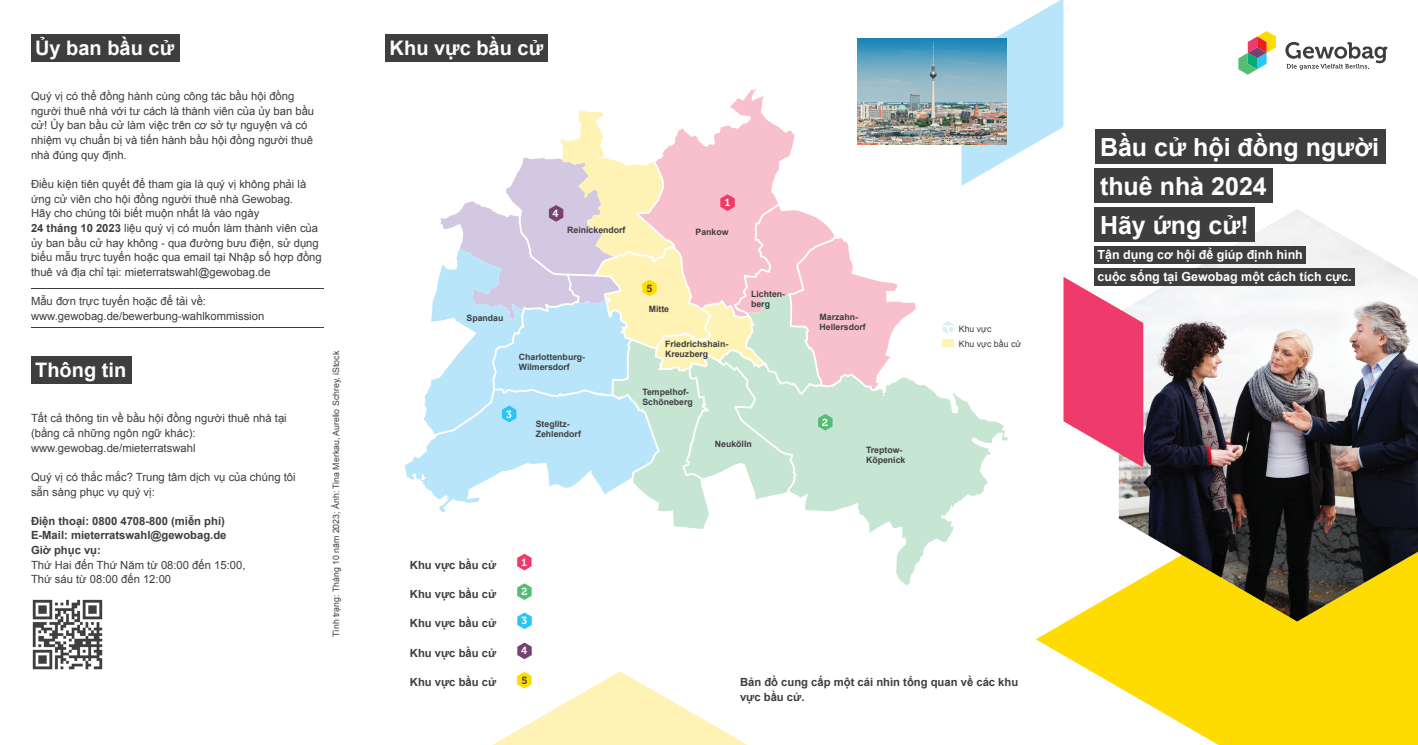
<style>
.page{position:relative;width:1418px;height:745px;background:#fff}
.page>*{position:absolute;margin:0;border:0;box-sizing:border-box;transform-origin:0 0}
.t1{font:700 25px/38.9px "Arial";color:#fff}
.t2{font:700 20px "Arial";color:#fff}
.t3{font:700 12.5px/21.8px "Arial";color:#fff}
.t4{font:11.25px/14.6px "Arial";color:#3e3e3f}
.t5{font:700 11.25px/14.6px "Arial";color:#3e3e3f}
.t6{font:10.25px "Museo 700";color:#fff}
.t7{font:10.25px "Museo 700";color:#3e3e3f}
.t8{font:700 8.75px/10px "Arial";color:#3e3e3f}
.t9{font:8.75px/15.2px "Arial";color:#3e3e3f}
.s1{font-weight:700}
</style>
<div class="page">
<hr style="left:31px;top:288px;width:292px;height:1px;background:#3e3e3f">
<hr style="left:31px;top:326px;width:292px;height:1px;background:#3e3e3f">
<div style="left:31px;top:34px;width:148px;height:28px;background:#3e3e3f"></div>
<div style="left:31px;top:356px;width:100px;height:27px;background:#3e3e3f"></div>
<div style="left:385px;top:34px;width:163px;height:28px;background:#3e3e3f"></div>
<svg style="left:517px;top:553px;width:14px;height:17px"></svg>
<svg style="left:517px;top:583px;width:14px;height:16px"></svg>
<svg style="left:517px;top:642px;width:14px;height:16px"></svg>
<svg style="left:517px;top:612px;width:14px;height:16px"></svg>
<svg style="left:494px;top:671px;width:252px;height:73px"></svg>
<svg style="left:1285px;top:42px;width:102px;height:28px"></svg>
<svg style="left:1238px;top:31px;width:37px;height:44px"></svg>
<svg style="left:659px;top:324px;width:349px;height:260px"></svg>
<svg style="left:730px;top:88px;width:186px;height:302px"></svg>
<svg style="left:560px;top:110px;width:206px;height:50px"></svg>
<svg style="left:405px;top:301px;width:254px;height:211px"></svg>
<svg style="left:433px;top:160px;width:443px;height:332px;background:#dce1de"></svg>
<svg style="left:502px;top:405px;width:14px;height:17px"></svg>
<svg style="left:440px;top:158px;width:180px;height:163px"></svg>
<div style="left:942px;top:339px;width:12px;height:8px;background:#fff2b5"></div>
<svg style="left:642px;top:279px;width:14px;height:17px"></svg>
<svg style="left:720px;top:194px;width:14px;height:17px"></svg>
<svg style="left:818px;top:413px;width:14px;height:17px"></svg>
<svg style="left:961px;top:0;width:102px;height:186px"></svg>
<img style="left:857px;top:38px;width:149px;height:106px">
<img style="left:32px;top:599px;width:71px;height:71px">
<svg style="left:1036px;top:592px;width:381px;height:152px;fill:#ffdc01"></svg>
<img style="left:1118px;top:209px;width:299px;height:412px">
<div style="left:1094px;top:130px;width:291px;height:34px;background:#3e3e3f"></div>
<div style="left:1094px;top:169px;width:178px;height:34px;background:#3e3e3f"></div>
<div style="left:1094px;top:207px;width:160px;height:35px;background:#3e3e3f"></div>
<div style="left:1094px;top:246px;width:211px;height:17px;background:#3e3e3f"></div>
<div style="left:1094px;top:268px;width:260px;height:17px;background:#3e3e3f"></div>
<svg style="left:1063px;top:277px;width:80px;height:189px"></svg>
<svg style="left:942px;top:321px;width:11px;height:13px"></svg>
<h2 class="t2" style="left:35px;top:35px;width:140px">Ủy ban bầu cử</h2>
<p class="t4" style="left:31px;top:89px;width:285px">Quý vị có thể đồng hành cùng công tác bầu hội đồng người thuê nhà với tư cách là thành viên của ủy ban bầu cử! Ủy ban bầu cử làm việc trên cơ sở tự nguyện và có nhiệm vụ chuẩn bị và tiến hành bầu hội đồng người thuê nhà đúng quy định.</p>
<p class="t4" style="left:31px;top:177px;width:292px">Điều kiện tiên quyết để tham gia là quý vị không phải là ứng cử viên cho hội đồng người thuê nhà Gewobag.<br>Hãy cho chúng tôi biết muộn nhất là vào ngày<br><span class="s1">24 tháng 10 2023</span> liệu quý vị có muốn làm thành viên của ủy ban bầu cử hay không - qua đường bưu điện, sử dụng biểu mẫu trực tuyến hoặc qua email tại Nhập số hợp đồng thuê và địa chỉ tại: mieterratswahl@gewobag.de</p>
<p class="t4" style="left:31px;top:294px;width:235px">Mẫu đơn trực tuyến hoặc để tải về: www.gewobag.de/bewerbung-wahlkommission</p>
<h2 class="t2" style="left:35px;top:357px;width:93px">Thông tin</h2>
<p class="t4" style="left:31px;top:411px;width:257px">Tất cả thông tin về bầu hội đồng người thuê nhà tại (bằng cả những ngôn ngữ khác): www.gewobag.de/mieterratswahl</p>
<p class="t4" style="left:31px;top:469px;width:266px">Quý vị có thắc mắc? Trung tâm dịch vụ của chúng tôi sẵn sàng phục vụ quý vị:</p>
<p class="t5" style="left:31px;top:513px;width:197px">Điện thoại: 0800 4708-800 (miễn phí)<br>E-Mail: mieterratswahl@gewobag.de<br>Giờ phục vụ:</p>
<p class="t4" style="left:31px;top:557px;width:216px">Thứ Hai đến Thứ Năm từ 08:00 đến 15:00,<br>Thứ sáu từ 08:00 đến 12:00</p>
<p class="t9" style="left:328px;top:636px;width:287px;rotate:-90deg">Tình trạng: Tháng 10 năm 2023; Ảnh: Tina Merkau, Aurelio Schrey, iStock</p>
<h2 class="t2" style="left:389px;top:35px;width:155px">Khu vực bầu cử</h2>
<p class="t6" style="left:552px;top:207px;width:8px">4</p>
<p class="t6" style="left:724px;top:197px;width:7px">1</p>
<p class="t8" style="left:567px;top:225px;width:60px">Reinickendorf</p>
<p class="t8" style="left:695px;top:227px;width:35px">Pankow</p>
<p class="t8" style="left:466px;top:313px;width:38px">Spandau</p>
<p class="t8" style="left:519px;top:351px;width:68px">Charlottenburg-<br>Wilmersdorf</p>
<p class="t7" style="left:646px;top:282px;width:8px">5</p>
<p class="t8" style="left:648px;top:303px;width:22px">Mitte</p>
<p class="t8" style="left:665px;top:339px;width:65px">Friedrichshain-<br>Kreuzberg</p>
<p class="t8" style="left:642px;top:387px;width:52px">Tempelhof-<br>Schöneberg</p>
<p class="t6" style="left:506px;top:408px;width:7px">3</p>
<p class="t8" style="left:535px;top:419px;width:47px">Steglitz-<br>Zehlendorf</p>
<p class="t8" style="left:751px;top:289px;width:36px">Lichten&shy;berg</p>
<p class="t8" style="left:715px;top:439px;width:38px">Neukölln</p>
<p class="t8" style="left:819px;top:312px;width:48px">Marzahn-<br>Hellersdorf</p>
<p class="t6" style="left:822px;top:416px;width:7px">2</p>
<p class="t8" style="left:866px;top:445px;width:41px">Treptow-<br>Köpenick</p>
<p class="t5" style="left:410px;top:557px;width:88px">Khu vực bầu cử</p>
<p class="t6" style="left:521px;top:556px;width:7px">1</p>
<p class="t5" style="left:410px;top:586px;width:88px">Khu vực bầu cử</p>
<p class="t6" style="left:521px;top:585px;width:7px">2</p>
<p class="t5" style="left:410px;top:616px;width:88px">Khu vực bầu cử</p>
<p class="t6" style="left:521px;top:614px;width:7px">3</p>
<p class="t9" style="left:958px;top:321px;width:64px">Khu vực<br>Khu vực bầu cử</p>
<p class="t5" style="left:410px;top:645px;width:88px">Khu vực bầu cử</p>
<p class="t6" style="left:521px;top:644px;width:8px">4</p>
<p class="t5" style="left:410px;top:674px;width:88px">Khu vực bầu cử</p>
<p class="t7" style="left:521px;top:674px;width:8px">5</p>
<p class="t5" style="left:740px;top:674px;width:280px">Bản đồ cung cấp một cái nhìn tổng quan về các khu vực bầu cử.</p>
<h1 class="t1" style="left:1099px;top:129px;width:281px">Bầu cử hội đồng người thuê nhà 2024<br>Hãy ứng cử!</h1>
<p class="t3" style="left:1097px;top:244px;width:256px">Tận dụng cơ hội để giúp định hình<br>cuộc sống tại Gewobag một cách tích cực.</p>
</div>
